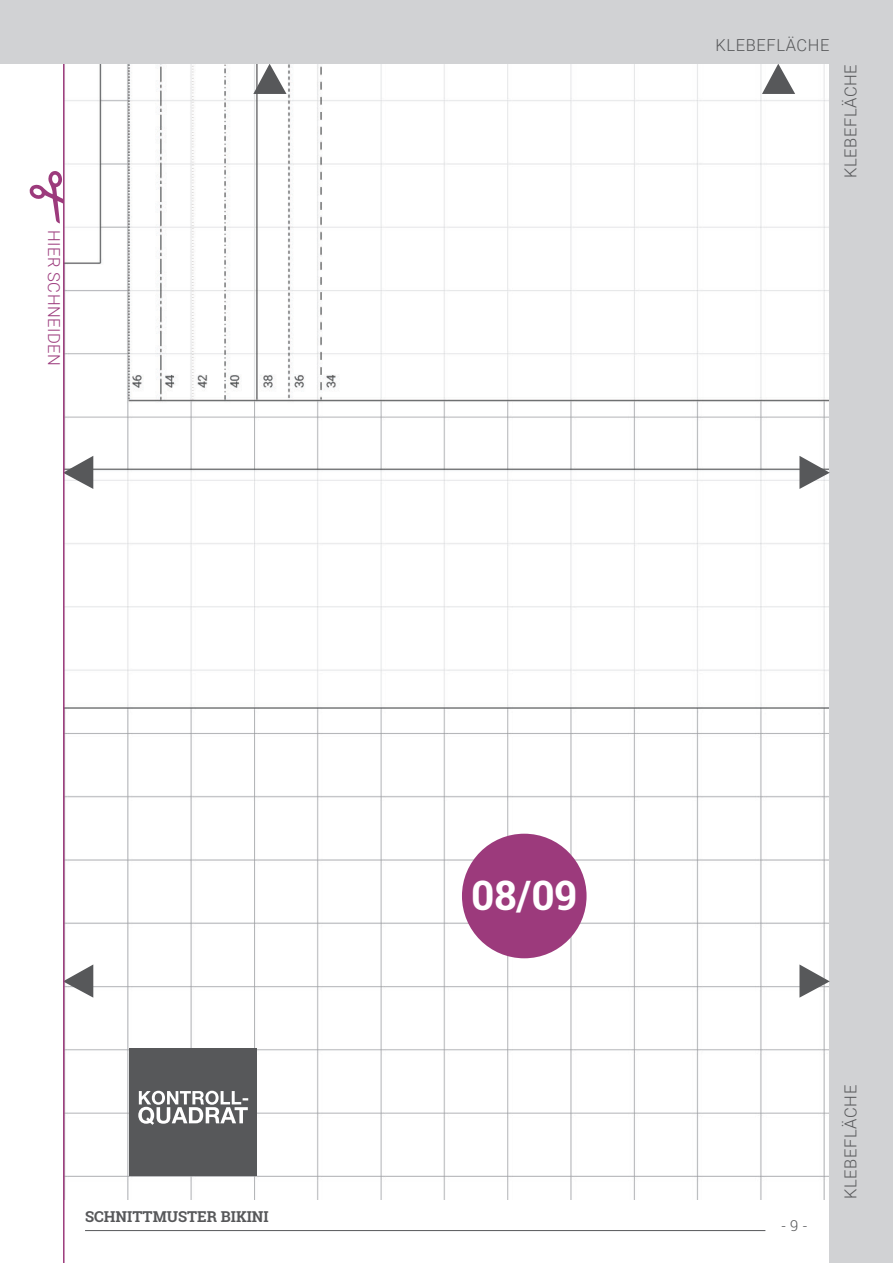
<style>
.page{position:relative;width:893px;height:1263px;background:#fff}
.page>*{position:absolute;margin:0;border:0;box-sizing:border-box;transform-origin:0 0}
.Überschriften_Schnit{font:700 40.65px "Roboto Slab";color:#fff}
.t1{font:300 16.5px "Roboto";letter-spacing:.035em;color:#57585a}
.t2{font:300 16.5px "Roboto";letter-spacing:.035em;color:#9c3a7c}
.Absatzformat_1{font:700 15px "Roboto Slab";color:#57585a}
.t3{font:300 15px "Roboto Slab";color:#57585a}
</style>
<div class="page">
<img style="left:65px;top:64px;width:764px;height:1135px">
<div style="left:462px;top:834px;width:125px;height:124px;background:#9c3a7c;border-radius:50%"></div>
<hr style="left:85px;top:1230px;width:680px;height:1px;background:#57585a">
<svg style="left:65px;top:964px;width:28px;height:34px"></svg>
<svg style="left:65px;top:456px;width:28px;height:33px"></svg>
<hr style="left:63px;top:0;width:2px;height:1263px;background:#9c3a7c">
<svg style="left:253px;top:64px;width:34px;height:30px"></svg>
<svg style="left:762px;top:64px;width:33px;height:30px"></svg>
<div style="left:829px;top:0;width:64px;height:1263px;background:#d1d2d4"></div>
<div style="left:0;top:0;width:893px;height:64px;background:#d1d2d4"></div>
<svg style="left:799px;top:964px;width:31px;height:34px"></svg>
<svg style="left:799px;top:456px;width:31px;height:33px"></svg>
<svg style="left:29px;top:171px;width:34px;height:52px"></svg>
<div style="left:129px;top:1048px;width:128px;height:128px;background:#57585a"></div>
<svg style="left:138px;top:1091px;width:110px;height:34px"></svg>
<p class="t2" style="left:66px;top:230px;width:138px;rotate:90deg">HIER SCHNEIDEN</p>
<p class="t1" style="left:716px;top:33px;width:115px">KLEBEFLÄCHE</p>
<p class="t1" style="left:839px;top:178px;width:115px;rotate:-90deg">KLEBEFLÄCHE</p>
<p class="Absatzformat_1" style="left:85px;top:1207px;width:185px">SCHNITTMUSTER BIKINI</p>
<p class="Überschriften_Schnit" style="left:471px;top:867px;width:107px">08/09</p>
<p class="t3" style="left:781px;top:1215px;width:29px">- 9 -</p>
<p class="t1" style="left:839px;top:1199px;width:115px;rotate:-90deg">KLEBEFLÄCHE</p>
</div>
